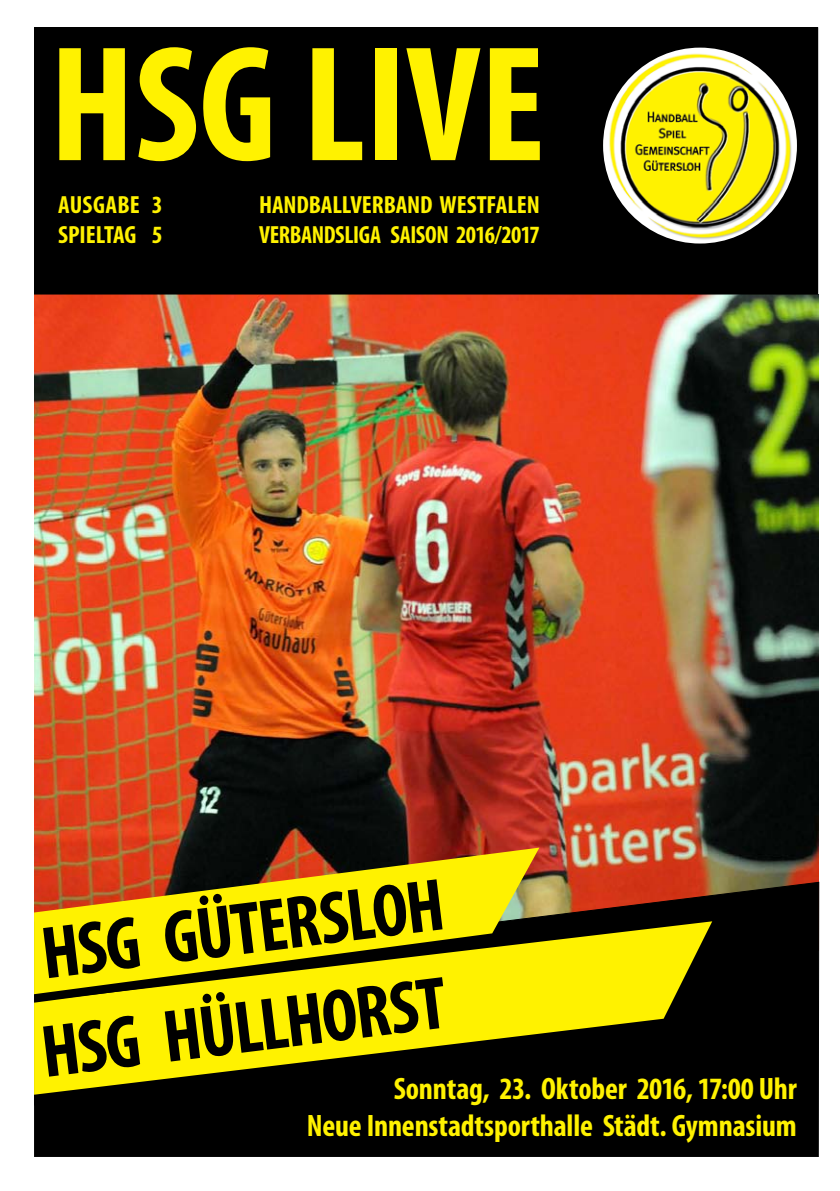
<style>
.page{position:relative;width:840px;height:1191px;background:#fff}
.page>*{position:absolute;margin:0;border:0;box-sizing:border-box;transform-origin:0 0}
.t1{font:700 condensed 166px "Myriad Pro";color:#fff200}
.t2{font:700 condensed 74.6px/97.8px "Myriad Pro";color:#000}
.t3{font:700 condensed 31.2px/37.4px "Myriad Pro";letter-spacing:-.005em;color:#fff200;text-align:right}
.t4{font:700 condensed 24.8px/29.8px "Myriad Pro";letter-spacing:-.005em;color:#fff200}
</style>
<div class="page">
<img style="left:34px;top:294px;width:783px;height:587px">
<svg style="left:34px;top:881px;width:785px;height:276px;background:#0e0603"></svg>
<div style="left:34px;top:931px;width:686px;height:174px;background:#000"></div>
<svg style="left:34px;top:921px;width:677px;height:173px;background:#978f00"></svg>
<svg style="left:34px;top:994px;width:456px;height:8px;background:#eadf00"></svg>
<svg style="left:34px;top:847px;width:505px;height:147px;background:#cdb106"></svg>
<div style="left:34px;top:27px;width:783px;height:267px;background:#000"></div>
<img style="left:602px;top:48px;width:194px;height:195px">
<h1 class="t1" style="left:50px;top:1px;width:496px">HSG LIVE</h1>
<p class="t4" style="left:259px;top:189px;width:282px">HANDBALLVERBAND WESTFALEN<br>VERBANDSLIGA SAISON 2016/2017</p>
<p class="t4" style="left:58px;top:189px;width:106px">AUSGABE 3<br>SPIELTAG 5</p>
<h2 class="t2" style="left:24px;top:905px;width:418px;rotate:-7deg">HSG GÜTERSLOH<br>HSG HÜLLHORST</h2>
<p class="t3" style="left:307px;top:1069px;width:491px">Sonntag, 23. Oktober 2016, 17:00 Uhr<br>Neue Innenstadtsporthalle Städt. Gymnasium</p>
</div>
